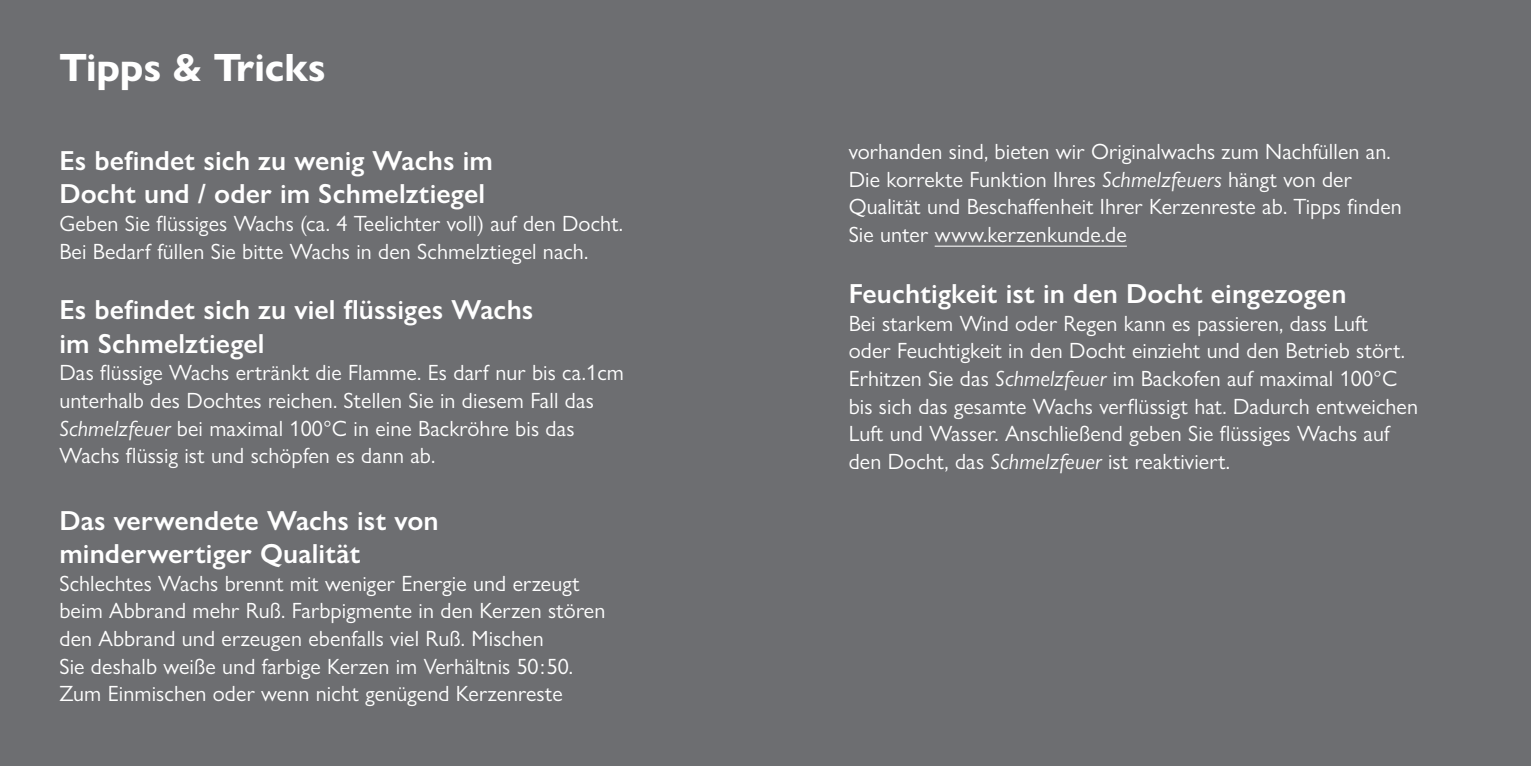
<style>
.page{position:relative;width:1531px;height:766px;background:#fff}
.page>*{position:absolute;margin:0;border:0;box-sizing:border-box;transform-origin:0 0}
.t1{font:700 39.6px "Gill Sans Nova";letter-spacing:-.005em;color:#fff}
.t2{font:600 27.68px/33.1px "Gill Sans Nova";letter-spacing:.005em;color:#fff}
.t3{font:22.05px/27.7px "Gill Sans Nova";letter-spacing:.005em;color:#fff}
.s1{font-style:italic}
</style>
<div class="page">
<div style="left:0;top:0;width:1531px;height:765px;background:#6d6e71"></div>
<hr style="left:935px;top:245px;width:192px;height:1px;background:#fff">
<h1 class="t1" style="left:59px;top:43px;width:268px">Tipps &amp; Tricks</h1>
<p class="t2" style="left:59px;top:144px;width:435px">Es befindet sich zu wenig Wachs im<br>Docht und / oder im Schmelztiegel</p>
<p class="t3" style="left:59px;top:209px;width:565px">Geben Sie flüssiges Wachs (ca. 4 Teelichter voll) auf den Docht.<br>Bei Bedarf füllen Sie bitte Wachs in den Schmelztiegel nach.</p>
<p class="t2" style="left:59px;top:293px;width:475px">Es befindet sich zu viel flüssiges Wachs im Schmelztiegel</p>
<p class="t3" style="left:59px;top:359px;width:566px">Das flüssige Wachs ertränkt die Flamme. Es darf nur bis ca.1cm unterhalb des Dochtes reichen. Stellen Sie in diesem Fall das <span class="s1">Schmelzfeuer</span> bei maximal 100°C in eine Backröhre bis das Wachs flüssig ist und schöpfen es dann ab.</p>
<p class="t2" style="left:59px;top:503px;width:381px">Das verwendete Wachs ist von minderwertiger Qualität</p>
<p class="t3" style="left:59px;top:569px;width:547px">Schlechtes Wachs brennt mit weniger Energie und erzeugt beim Abbrand mehr Ruß. Farbpigmente in den Kerzen stören den Abbrand und erzeugen ebenfalls viel Ruß. Mischen<br>Sie deshalb weiße und farbige Kerzen im Verhältnis 50:50.<br>Zum Einmischen oder wenn nicht genügend Kerzenreste</p>
<p class="t3" style="left:849px;top:137px;width:554px">vorhanden sind, bieten wir Originalwachs zum Nachfüllen an.<br>Die korrekte Funktion Ihres <span class="s1">Schmelzfeuers</span> hängt von der Qualität und Beschaffenheit Ihrer Kerzenreste ab. Tipps finden Sie unter www.kerzenkunde.de</p>
<p class="t2" style="left:849px;top:276px;width:499px">Feuchtigkeit ist in den Docht eingezogen</p>
<p class="t3" style="left:849px;top:309px;width:571px">Bei starkem Wind oder Regen kann es passieren, dass Luft<br>oder Feuchtigkeit in den Docht einzieht und den Betrieb stört.<br>Erhitzen Sie das <span class="s1">Schmelzfeuer</span> im Backofen auf maximal 100°C bis sich das gesamte Wachs verflüssigt hat. Dadurch entweichen Luft und Wasser. Anschließend geben Sie flüssiges Wachs auf den Docht, das <span class="s1">Schmelzfeuer</span> ist reaktiviert.</p>
</div>
